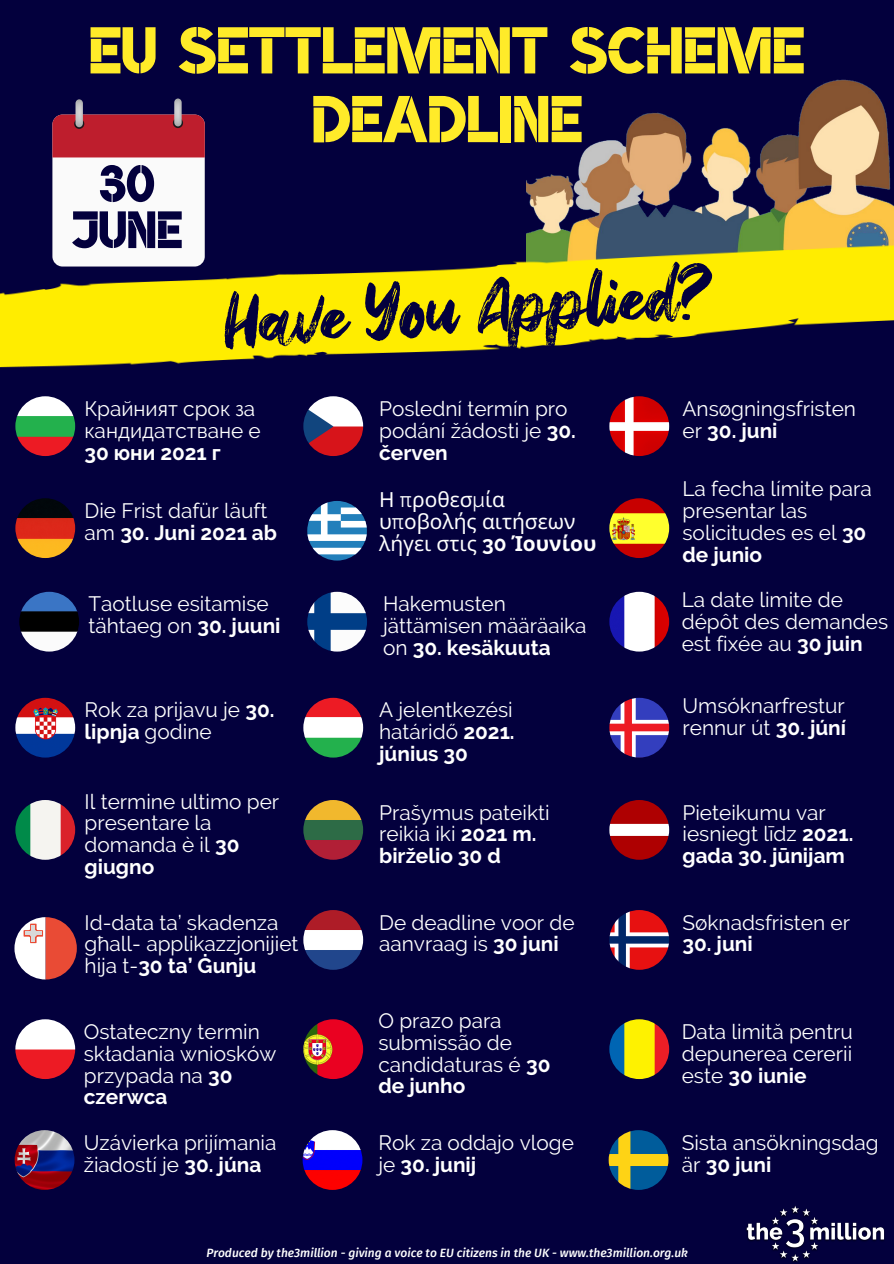
<style>
.page{position:relative;width:894px;height:1264px;background:#fff}
.page>*{position:absolute;margin:0;border:0;box-sizing:border-box;transform-origin:0 0}
.t1{font:90.15px/68.7px "Brosh K";color:#ffeb29;text-align:center}
.t2{font:75px "Hey October";color:#03003d}
.t3{font:71.55px "Brosh K";color:#03003d}
.t4{font:20.85px/21.9px "Raleway";color:#fff}
.t5{font:20.85px/21.9px "Noto Sans";color:#fff}
.t6{font:700 20.85px "Raleway";color:#fff}
.t7{font:italic 500 12px "Fira Sans";color:#fff}
.s1{font-weight:700}
.s2{font-family:"Raleway"}
.s3{font-family:"Raleway";font-weight:700}
</style>
<div class="page">
<div style="left:0;top:0;width:893px;height:1263px;background:#03003d"></div>
<img style="left:15px;top:396px;width:60px;height:60px;border-radius:50%">
<img style="left:303px;top:396px;width:60px;height:60px;border-radius:50%">
<img style="left:609px;top:396px;width:60px;height:60px;border-radius:50%">
<img style="left:15px;top:498px;width:60px;height:60px;border-radius:50%">
<img style="left:609px;top:498px;width:60px;height:60px;border-radius:50%">
<img style="left:19px;top:592px;width:60px;height:59px;border-radius:50%">
<img style="left:307px;top:592px;width:60px;height:59px;border-radius:50%">
<img style="left:609px;top:592px;width:60px;height:59px;border-radius:50%">
<img style="left:15px;top:697px;width:60px;height:60px;border-radius:50%">
<img style="left:303px;top:697px;width:60px;height:60px;border-radius:50%">
<img style="left:609px;top:697px;width:60px;height:60px;border-radius:50%">
<img style="left:15px;top:800px;width:60px;height:59px;border-radius:50%">
<img style="left:303px;top:800px;width:60px;height:59px;border-radius:50%">
<img style="left:609px;top:800px;width:60px;height:59px;border-radius:50%">
<img style="left:303px;top:910px;width:60px;height:59px;border-radius:50%">
<img style="left:609px;top:910px;width:60px;height:59px;border-radius:50%">
<img style="left:15px;top:1019px;width:60px;height:60px;border-radius:50%">
<img style="left:303px;top:1019px;width:60px;height:60px;border-radius:50%">
<img style="left:609px;top:1019px;width:60px;height:60px;border-radius:50%">
<img style="left:15px;top:1130px;width:59px;height:59px;border-radius:50%">
<img style="left:302px;top:1130px;width:60px;height:59px;border-radius:50%">
<img style="left:608px;top:1130px;width:60px;height:59px;border-radius:50%">
<svg style="left:14px;top:917px;width:62px;height:62px"></svg>
<svg style="left:30px;top:923px;width:7px;height:20px"></svg>
<svg style="left:24px;top:930px;width:19px;height:6px"></svg>
<hr style="left:31px;top:924px;width:4px;height:17px;background:#d9d9d9">
<hr style="left:25px;top:931px;width:17px;height:4px;background:#d9d9d9">
<div style="left:29px;top:929px;width:8px;height:8px;background:#d9d9d9;border-radius:50%"></div>
<svg style="left:307px;top:501px;width:60px;height:59px"></svg>
<svg style="left:307px;top:502px;width:59px;height:52px;background:#7aa2c4"></svg>
<img style="left:746px;top:1206px;width:139px;height:56px">
<img style="left:527px;top:79px;width:366px;height:139px">
<img style="left:0;top:218px;width:893px;height:150px">
<svg style="left:52px;top:114px;width:152px;height:152px;background:#e7bcc0"></svg>
<svg style="left:74px;top:119px;width:10px;height:10px"></svg>
<img style="left:75px;top:99px;width:8px;height:28px;border-radius:4px">
<svg style="left:173px;top:118px;width:10px;height:10px"></svg>
<img style="left:174px;top:98px;width:8px;height:28px;border-radius:4px">
<p class="t1" style="left:89px;top:19px;width:716px">EU settlement scheme<br>Deadline</p>
<p class="t3" style="left:99px;top:150px;width:57px">30</p>
<p class="t3" style="left:72px;top:196px;width:112px">June</p>
<p class="t2" style="left:221px;top:282px;width:490px;rotate:-4deg">Have You Applied?</p>
<p class="t4" style="left:85px;top:397px;width:178px">Крайният срок за кандидатстване е<br><span class="s1">30 юни 2021 г</span></p>
<p class="t4" style="left:379px;top:397px;width:198px">Poslední termín pro podání žádosti je <span class="s1">30. červen</span></p>
<p class="t4" style="left:682px;top:397px;width:175px">Ansøgningsfristen er <span class="s1">30. juni</span></p>
<p class="t4" style="left:85px;top:499px;width:194px">Die Frist dafür läuft am <span class="s1">30. Juni 2021 ab</span></p>
<p class="t5" style="left:379px;top:488px;width:219px">Η <span class="s2">π</span>ροθεσ<span class="s2">μ</span>ία υ<span class="s2">π</span>οβολής αιτήσεων λήγει στις <span class="s3">30</span> <span class="s1">Ίουνίου</span></p>
<p class="t4" style="left:682px;top:477px;width:191px">La fecha límite para presentar las solicitudes es el <span class="s1">30</span></p>
<p class="t6" style="left:682px;top:542px;width:81px">de junio</p>
<p class="t4" style="left:88px;top:593px;width:193px">Taotluse esitamise tähtaeg on <span class="s1">30. juuni</span></p>
<p class="t4" style="left:383px;top:593px;width:205px">Hakemusten jättämisen määräaika on <span class="s1">30. kesäkuuta</span></p>
<p class="t4" style="left:681px;top:588px;width:208px">La date limite de dépôt des demandes est fixée au <span class="s1">30 juin</span></p>
<p class="t4" style="left:85px;top:699px;width:191px">Rok za prijavu je <span class="s1">30. lipnja</span> godine</p>
<p class="t4" style="left:379px;top:699px;width:137px;text-align:justify">A jelentkezési határidő <span class="s1">2021. június 30</span></p>
<p class="t4" style="left:682px;top:694px;width:165px">Umsóknarfrestur rennur út <span class="s1">30. júní</span></p>
<p class="t4" style="left:85px;top:790px;width:196px">Il termine ultimo per presentare la domanda è il <span class="s1">30 giugno</span></p>
<p class="t4" style="left:379px;top:801px;width:172px">Prašymus pateikti reikia iki <span class="s1">2021 m. birželio 30 d</span></p>
<p class="t4" style="left:682px;top:801px;width:172px">Pieteikumu var iesniegt līdz <span class="s1">2021. gada 30. jūnijam</span></p>
<p class="t4" style="left:85px;top:911px;width:215px">Id-data ta’ skadenza għall- applikazzjonijiet hija t-<span class="s1">30 ta’ Ġunju</span></p>
<p class="t4" style="left:379px;top:911px;width:197px">De deadline voor de aanvraag is <span class="s1">30 juni</span></p>
<p class="t4" style="left:682px;top:911px;width:169px">Søknadsfristen er</p>
<p class="t6" style="left:682px;top:931px;width:72px">30. juni</p>
<p class="t4" style="left:84px;top:1020px;width:194px">Ostateczny termin składania wniosków przypada na <span class="s1">30 czerwca</span></p>
<p class="t4" style="left:378px;top:1009px;width:173px">O prazo para submissão de candidaturas é <span class="s1">30 de junho</span></p>
<p class="t4" style="left:681px;top:1020px;width:173px;text-align:justify">Data limită pentru depunerea cererii este <span class="s1">30 iunie</span></p>
<p class="t4" style="left:84px;top:1131px;width:194px">Uzávierka prijímania žiadostí je <span class="s1">30. júna</span></p>
<p class="t4" style="left:378px;top:1131px;width:197px">Rok za oddajo vloge je <span class="s1">30. junij</span></p>
<p class="t4" style="left:681px;top:1131px;width:198px">Sista ansökningsdag är <span class="s1">30 juni</span></p>
<p class="t7" style="left:206px;top:1245px;width:483px">Produced by the3million - giving a voice to EU citizens in the UK - www.the3million.org.uk</p>
</div>
